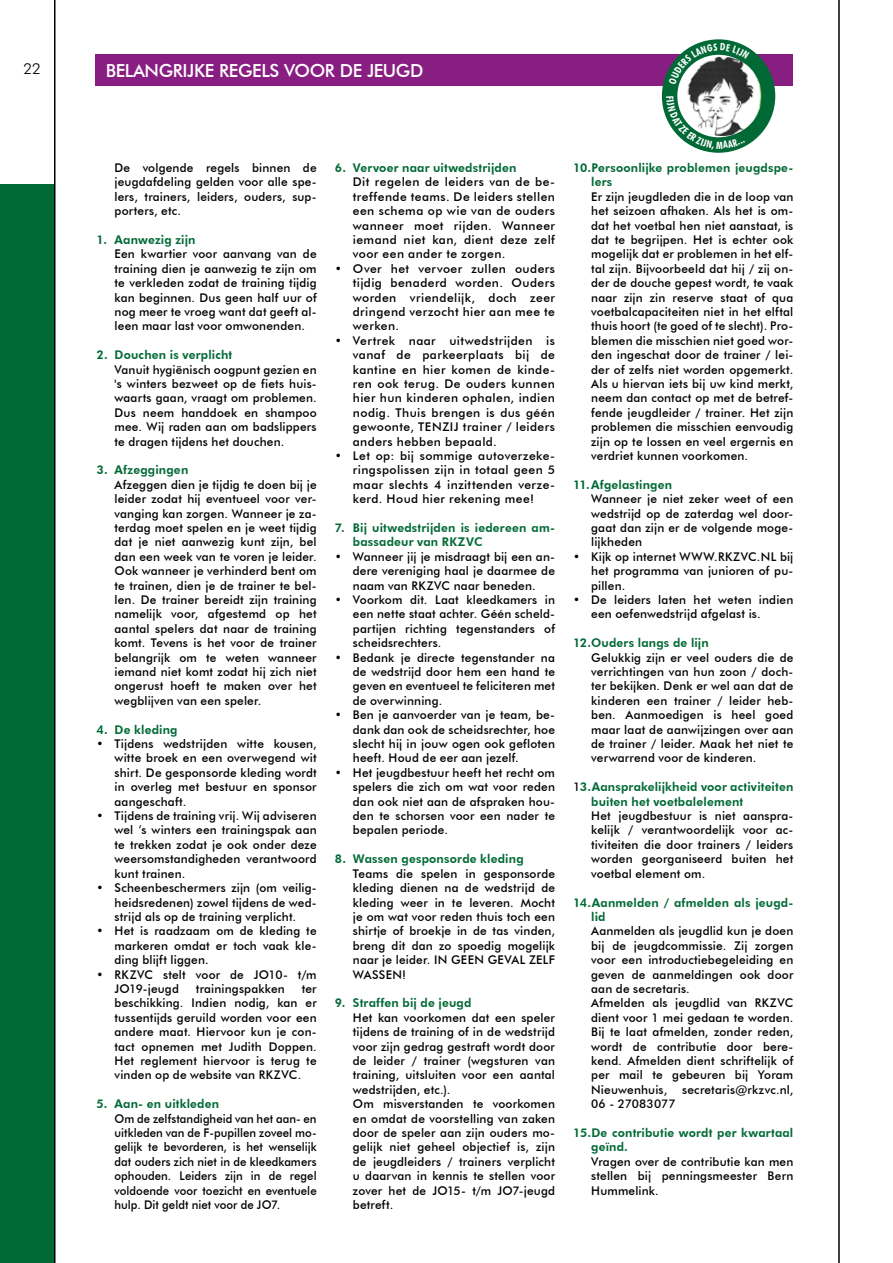
<style>
.page{position:relative;width:893px;height:1263px;background:#fff}
.page>*{position:absolute;margin:0;border:0;box-sizing:border-box;transform-origin:0 0}
.t1{font:500 18px "Futura BT";letter-spacing:-.02em;color:#fff}
.t2{font:300 15px "Futura BT";color:#000}
.t3{font:500 12px/14.4px "Futura BT";letter-spacing:.015em;color:#000;text-align:justify}
.t4{font:800 12px/14.4px "Futura BT";letter-spacing:.015em;color:#006935}
.t5{font:500 12px/14.4px "Futura BT";letter-spacing:.015em;color:#000;text-align:justify;scale:.95 1}
.t6{font:700 condensed 10.05px "Futura BT";color:#fff}
.s1{font-weight:500;color:#000}
</style>
<div class="page">
<div style="left:96px;top:54px;width:697px;height:32px;background:#891e82"></div>
<div style="left:662px;top:39px;width:113px;height:114px;border:15px solid #006935;border-radius:50%"></div>
<img style="left:683px;top:57px;width:79px;height:79px;border-radius:40px">
<div style="left:0;top:185px;width:54px;height:1078px;background:#006935"></div>
<hr style="left:54px;top:0;width:2px;height:1263px;background:#000">
<hr style="left:838px;top:0;width:2px;height:1263px;background:#000">
<svg style="left:669px;top:43px;width:81px;height:42px;background:#4c7461"></svg>
<svg style="left:666px;top:96px;width:48px;height:54px"></svg>
<svg style="left:723px;top:138px;width:22px;height:10px"></svg>
<p class="t2" style="left:23px;top:60px;width:19px">22</p>
<h1 class="t1" style="left:106px;top:60px;width:319px">BELANGRIJKE REGELS VOOR DE JEUGD</h1>
<p class="t3" style="left:115px;top:160px;width:204px">De volgende regels binnen de jeugdafdeling gelden voor alle spe&shy;lers, trainers, leiders, ouders, sup&shy;porters, etc.</p>
<p class="t4" style="left:97px;top:232px;width:100px">1. Aanwezig zijn</p>
<p class="t3" style="left:115px;top:247px;width:204px">Een kwartier voor aanvang van de training dien je aanwezig te zijn om te verkleden zodat de training tijdig kan beginnen. Dus geen half uur of nog meer te vroeg want dat geeft al&shy;leen maar last voor omwonenden.</p>
<p class="t4" style="left:97px;top:348px;width:137px">2. Douchen is verplicht</p>
<p class="t3" style="left:115px;top:362px;width:204px">Vanuit hygiënisch oogpunt gezien en 's winters bezweet op de fiets huis&shy;waarts gaan, vraagt om problemen.<br>Dus neem handdoek en shampoo mee. Wij raden aan om badslippers te dragen tijdens het douchen.</p>
<p class="t4" style="left:97px;top:463px;width:93px">3. Afzeggingen</p>
<p class="t3" style="left:115px;top:477px;width:204px">Afzeggen dien je tijdig te doen bij je leider zodat hij eventueel voor ver&shy;vanging kan zorgen. Wanneer je za&shy;terdag moet spelen en je weet tijdig dat je niet aanwezig kunt zijn, bel dan een week van te voren je leider.<br>Ook wanneer je verhinderd bent om te trainen, dien je de trainer te bel&shy;len. De trainer bereidt zijn training namelijk voor, afgestemd op het aantal spelers dat naar de training komt. Tevens is het voor de trainer belangrijk om te weten wanneer iemand niet komt zodat hij zich niet ongerust hoeft te maken over het wegblijven van een speler.</p>
<p class="t4" style="left:97px;top:722px;width:83px">4. De kleding</p>
<p class="t3" style="left:115px;top:736px;width:204px;text-indent:-18px">• Tijdens wedstrijden witte kousen, witte broek en een overwegend wit shirt. De gesponsorde kleding wordt in overleg met bestuur en sponsor aangeschaft.</p>
<p class="t3" style="left:115px;top:808px;width:204px;text-indent:-18px">• Tijdens de training vrij. Wij adviseren wel ’s winters een trainingspak aan te trekken zodat je ook onder deze weersomstandigheden verantwoord kunt trainen.</p>
<p class="t3" style="left:115px;top:880px;width:204px;text-indent:-18px">• Scheenbeschermers zijn (om veilig&shy;heidsredenen) zowel tijdens de wed&shy;strijd als op de training verplicht.</p>
<p class="t3" style="left:115px;top:924px;width:204px;text-indent:-18px">• Het is raadzaam om de kleding te markeren omdat er toch vaak kle&shy;ding blijft liggen.</p>
<p class="t3" style="left:115px;top:967px;width:204px;text-indent:-18px">• RKZVC stelt voor de JO10- t/m<br>JO19-jeugd</p>
<p class="t3" style="left:196px;top:981px;width:90px">trainingspakken</p>
<p class="t3" style="left:115px;top:981px;width:204px;text-indent:187px">ter beschikking. Indien nodig, kan er tussentijds geruild worden voor een andere maat. Hiervoor kun je con&shy;tact opnemen met Judith Doppen.<br>Het reglement hiervoor is terug te vinden op de website van RKZVC.</p>
<p class="t4" style="left:97px;top:1096px;width:124px">5. Aan- en uitkleden</p>
<p class="t5" style="left:115px;top:1111px;width:214px">Om de zelfstandigheid van het aan- en uitkleden van de F-pupillen zoveel mo&shy;gelijk te bevorderen, is het wenselijk dat ouders zich niet in de kleedkamers ophouden. Leiders zijn in de regel voldoende voor toezicht en eventuele hulp. Dit geldt niet voor de JO7.</p>
<p class="t4" style="left:335px;top:160px;width:183px">6. Vervoer naar uitwedstrijden</p>
<p class="t3" style="left:353px;top:175px;width:204px">Dit regelen de leiders van de be&shy;treffende teams. De leiders stellen een schema op wie van de ouders wanneer moet rijden. Wanneer iemand niet kan, dient deze zelf voor een ander te zorgen.</p>
<p class="t3" style="left:353px;top:261px;width:204px;text-indent:-18px">• Over het vervoer zullen ouders tijdig benaderd worden. Ouders worden vriendelijk, doch zeer dringend verzocht hier aan mee te werken.</p>
<p class="t3" style="left:353px;top:333px;width:204px;text-indent:-18px">• Vertrek naar uitwedstrijden is vanaf de parkeerplaats bij de kantine en hier komen de kinde&shy;ren ook terug. De ouders kunnen hier hun kinderen ophalen, indien nodig. Thuis brengen is dus géén gewoonte, TENZIJ trainer / leiders anders hebben bepaald.</p>
<p class="t3" style="left:353px;top:448px;width:204px;text-indent:-18px">• Let op: bij sommige autoverzeke&shy;ringspolissen zijn in totaal geen 5 maar slechts 4 inzittenden verze&shy;kerd. Houd hier rekening mee!</p>
<p class="t4" style="left:353px;top:520px;width:204px;text-indent:-18px">7. Bij uitwedstrijden is iedereen am&shy;bassadeur van RKZVC</p>
<p class="t3" style="left:353px;top:549px;width:204px;text-indent:-18px">• Wanneer jij je misdraagt bij een an&shy;dere vereniging haal je daarmee de naam van RKZVC naar beneden.</p>
<p class="t3" style="left:353px;top:592px;width:204px;text-indent:-18px">• Voorkom dit. Laat kleedkamers in een nette staat achter. Géén scheld&shy;partijen richting tegenstanders of scheidsrechters.</p>
<p class="t3" style="left:353px;top:650px;width:204px;text-indent:-18px">• Bedank je directe tegenstander na de wedstrijd door hem een hand te geven en eventueel te feliciteren met de overwinning.</p>
<p class="t3" style="left:353px;top:708px;width:204px;text-indent:-18px">• Ben je aanvoerder van je team, be&shy;dank dan ook de scheidsrechter, hoe slecht hij in jouw ogen ook gefloten heeft. Houd de eer aan jezelf.</p>
<p class="t3" style="left:353px;top:765px;width:204px;text-indent:-18px">• Het jeugdbestuur heeft het recht om spelers die zich om wat voor reden dan ook niet aan de afspraken hou&shy;den te schorsen voor een nader te bepalen periode.</p>
<p class="t4" style="left:335px;top:852px;width:190px">8. Wassen gesponsorde kleding</p>
<p class="t3" style="left:353px;top:866px;width:204px">Teams die spelen in gesponsorde kleding dienen na de wedstrijd de kleding weer in te leveren. Mocht je om wat voor reden thuis toch een shirtje of broekje in de tas vinden, breng dit dan zo spoedig mogelijk naar je leider. IN GEEN GEVAL ZELF WASSEN!</p>
<p class="t4" style="left:335px;top:996px;width:138px">9. Straffen bij de jeugd</p>
<p class="t3" style="left:353px;top:1010px;width:204px;text-align:left">Het kan voorkomen dat een speler tijdens de training of in de wedstrijd voor zijn gedrag gestraft wordt door de leider / trainer (wegsturen van training, uitsluiten voor een aantal wedstrijden, etc.).<br>Om misverstanden te voorkomen en omdat de voorstelling van zaken door de speler aan zijn ouders mo&shy;gelijk niet geheel objectief is, zijn de jeugdleiders / trainers verplicht u daarvan in kennis te stellen voor zover het de JO15- t/m JO7-jeugd betreft.</p>
<p class="t6" style="left:716px;top:139px;width:8px">M</p>
<p class="t4" style="left:591px;top:160px;width:204px;text-indent:-18px">10.Persoonlijke problemen jeugdspe&shy;lers</p>
<p class="t3" style="left:591px;top:189px;width:204px">Er zijn jeugdleden die in de loop van het seizoen afhaken. Als het is om&shy;dat het voetbal hen niet aanstaat, is dat te begrijpen. Het is echter ook mogelijk dat er problemen in het elf&shy;tal zijn. Bijvoorbeeld dat hij / zij on&shy;der de douche gepest wordt, te vaak naar zijn zin reserve staat of qua voetbalcapaciteiten niet in het elftal thuis hoort (te goed of te slecht). Pro&shy;blemen die misschien niet goed wor&shy;den ingeschat door de trainer / lei&shy;der of zelfs niet worden opgemerkt.<br>Als u hiervan iets bij uw kind merkt, neem dan contact op met de betref&shy;fende jeugdleider / trainer. Het zijn problemen die misschien eenvoudig zijn op te lossen en veel ergernis en verdriet kunnen voorkomen.</p>
<p class="t4" style="left:573px;top:477px;width:100px">11.Afgelastingen</p>
<p class="t3" style="left:591px;top:492px;width:204px">Wanneer je niet zeker weet of een wedstrijd op de zaterdag wel door&shy;gaat dan zijn er de volgende moge&shy;lijkheden</p>
<p class="t3" style="left:591px;top:549px;width:204px;text-indent:-18px">• Kijk op internet WWW.RKZVC.NL bij het programma van junioren of pu&shy;pillen.</p>
<p class="t3" style="left:591px;top:592px;width:204px;text-indent:-18px">• De leiders laten het weten indien een oefenwedstrijd afgelast is.</p>
<p class="t4" style="left:573px;top:636px;width:137px">12.Ouders langs de lijn</p>
<p class="t3" style="left:591px;top:650px;width:204px">Gelukkig zijn er veel ouders die de verrichtingen van hun zoon / doch&shy;ter bekijken. Denk er wel aan dat de kinderen een trainer / leider heb&shy;ben. Aanmoedigen is heel goed maar laat de aanwijzingen over aan de trainer / leider. Maak het niet te verwarrend voor de kinderen.</p>
<p class="t4" style="left:591px;top:780px;width:204px;text-indent:-18px"><span class="s1">1</span>3.Aansprakelijkheid voor activiteiten buiten het voetbalelement</p>
<p class="t3" style="left:591px;top:808px;width:204px">Het jeugdbestuur is niet aanspra&shy;kelijk / verantwoordelijk voor ac&shy;tiviteiten die door trainers / leiders worden georganiseerd buiten het voetbal element om.</p>
<p class="t4" style="left:591px;top:895px;width:204px;text-indent:-18px">14.Aanmelden / afmelden als jeugd&shy;lid</p>
<p class="t3" style="left:591px;top:924px;width:204px;text-align:left">Aanmelden als jeugdlid kun je doen bij de jeugdcommissie. Zij zorgen voor een introductiebegeleiding en geven de aanmeldingen ook door aan de secretaris.<br>Afmelden als jeugdlid van RKZVC dient voor 1 mei gedaan te worden.<br>Bij te laat afmelden, zonder reden, wordt de contributie door bere&shy;kend. Afmelden dient schriftelijk of per mail te gebeuren bij Yoram<br>Nieuwenhuis, secretaris@rkzvc.nl,<br>06 - 27083077</p>
<p class="t4" style="left:591px;top:1125px;width:204px;text-indent:-18px">15.De contributie wordt per kwartaal geïnd.</p>
<p class="t3" style="left:591px;top:1154px;width:204px">Vragen over de contributie kan men stellen bij penningsmeester Bern Hummelink.</p>
</div>
